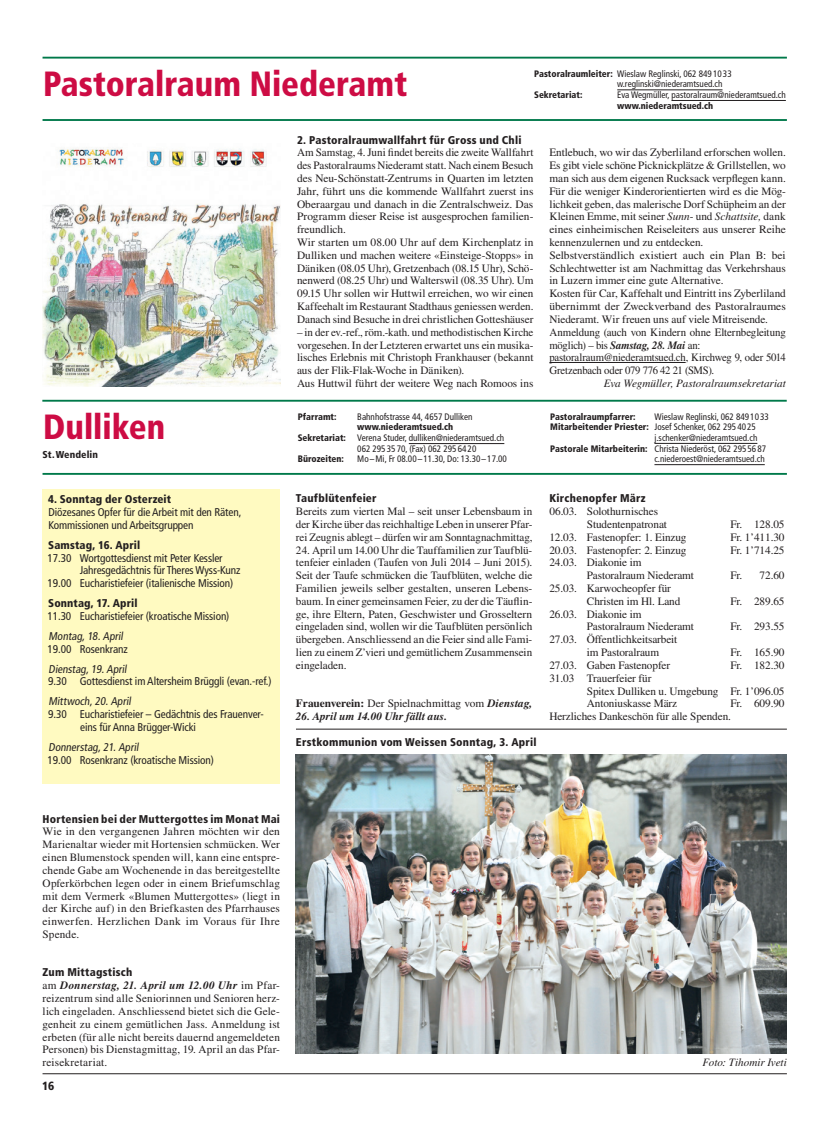
<style>
.page{position:relative;width:833px;height:1134px;background:#fff}
.page>*{position:absolute;margin:0;border:0;box-sizing:border-box;transform-origin:0 0}
.t1{font:900 condensed 35px "Frutiger";color:#cd0c44;scale:.95 1}
.t2{font:900 condensed 11.88px "Frutiger";color:#231f20}
.t3{font:11.25px/12.8px "Times";letter-spacing:-.01em;color:#231f20}
.t4{font:condensed 11.25px/19.9px "Frutiger";letter-spacing:-.01em;color:#231f20}
.t5{font:900 condensed 11.25px "Frutiger";letter-spacing:.02em;color:#231f20}
.t6{font:italic 11.25px "Times";letter-spacing:-.005em;color:#231f20}
.t7{font:italic 700 11.25px "Times";letter-spacing:.005em;color:#231f20}
.t8{font:900 condensed 10px "Frutiger";letter-spacing:.01em;color:#231f20}
.t9{font:condensed 9.38px/10.6px "Frutiger";color:#231f20}
.t10{font:900 condensed 9.38px "Frutiger";color:#231f20}
.s1{font-weight:900}
.s2{font-weight:700}
.s3{font-weight:700;font-style:italic}
.s4{font-style:italic}
</style>
<div class="page">
<hr style="left:43px;top:57px;width:744px;height:2px;background:#00794a">
<hr style="left:43px;top:119px;width:744px;height:2px;background:#00794a">
<hr style="left:42px;top:400px;width:744px;height:2px;background:#00794a">
<hr style="left:43px;top:473px;width:744px;height:2px;background:#00794a">
<hr style="left:617px;top:90px;width:105px;height:1px;background:#231f20">
<hr style="left:671px;top:100px;width:115px;height:1px;background:#231f20">
<hr style="left:409px;top:443px;width:95px;height:1px;background:#231f20">
<hr style="left:654px;top:443px;width:103px;height:1px;background:#231f20">
<hr style="left:654px;top:464px;width:110px;height:1px;background:#231f20">
<hr style="left:43px;top:1073px;width:744px;height:1px;background:#231f20">
<div style="left:43px;top:489px;width:237px;height:295px;background:#fffac1"></div>
<hr style="left:549px;top:362px;width:136px;height:1px;background:#231f20">
<img style="left:43px;top:148px;width:237px;height:239px">
<img style="left:296px;top:754px;width:491px;height:299px">
<hr style="left:296px;top:729px;width:491px;height:1px;background:#231f20">
<h1 class="t1" style="left:43px;top:63px;width:385px">Pastoralraum Niederamt</h1>
<p class="t9" style="left:617px;top:68px;width:116px;text-indent:-83px"><span class="s1">Pastoralraumleiter:</span> Wieslaw Reglinski, 062 849 10 33 w.reglinski@niederamtsued.ch</p>
<p class="t10" style="left:534px;top:89px;width:50px">Sekretariat:</p>
<p class="t9" style="left:617px;top:89px;width:170px">Eva Wegmüller, pastoralraum@niederamtsued.ch</p>
<p class="t10" style="left:617px;top:100px;width:98px">www.niederamtsued.ch</p>
<h1 class="t1" style="left:43px;top:406px;width:130px">Dulliken</h1>
<p class="t8" style="left:43px;top:449px;width:57px">St.Wendelin</p>
<p class="t5" style="left:48px;top:493px;width:125px">4. Sonntag der Osterzeit</p>
<p class="t4" style="left:49px;top:506px;width:194px;line-height:12.9px">Diözesanes Opfer für die Arbeit mit den Räten,<br>Kommissionen und Arbeitsgruppen</p>
<p class="t5" style="left:48px;top:538px;width:93px">Samstag, 16. April</p>
<p class="t4" style="left:48px;top:548px;width:177px">17.30 Wortgottesdienst mit Peter Kessler</p>
<p class="t4" style="left:80px;top:561px;width:162px">Jahresgedächtnis für Theres Wyss-Kunz</p>
<p class="t4" style="left:48px;top:573px;width:187px">19.00 Eucharistiefeier (italienische Mission)</p>
<p class="t5" style="left:48px;top:596px;width:91px">Sonntag, 17. April</p>
<p class="t4" style="left:48px;top:606px;width:183px">11.30 Eucharistiefeier (kroatische Mission)<br>Montag,18.April</p>
<p class="t4" style="left:48px;top:639px;width:83px">19.00 Rosenkranz<br>Dienstag,19.April</p>
<p class="t4" style="left:48px;top:672px;width:225px">9.30 Gottesdienst im Altersheim Brüggli (evan.-ref.)<br>Mittwoch,20.April</p>
<p class="t4" style="left:80px;top:708px;width:185px;line-height:12.9px;text-indent:-32px">9.30 Eucharistiefeier – Gedächtnis des Frauenver&shy;eins für Anna Brügger-Wicki</p>
<p class="t4" style="left:48px;top:741px;width:168px;line-height:12.8px">Donnerstag,21.April<br>19.00 Rosenkranz (kroatische Mission)</p>
<p class="t5" style="left:297px;top:133px;width:226px">2. Pastoralraumwallfahrt für Gross und Chli</p>
<p class="t3" style="left:297px;top:146px;width:238px">Am Samstag, 4. Juni findet bereits die zweite Wallfahrt des Pastoralraums Niederamt statt. Nach einem Besuch des Neu-Schönstatt-Zentrums in Quarten im letzten Jahr, führt uns die kommende Wallfahrt zuerst ins Oberaargau und danach in die Zentralschweiz. Das Programm dieser Reise ist ausgesprochen familien&shy;freundlich.<br>Wir starten um 08.00 Uhr auf dem Kirchenplatz in Dulliken und machen weitere «Einsteige-Stopps» in Däniken (08.05 Uhr), Gretzenbach (08.15 Uhr), Schö&shy;nenwerd (08.25 Uhr) und Walterswil (08.35 Uhr). Um 09.15 Uhr sollen wir Huttwil erreichen, wo wir einen Kaffeehalt im Restaurant Stadthaus geniessen werden.<br>Danach sind Besuche in drei christlichen Gotteshäuser</p>
<p class="t3" style="left:297px;top:325px;width:238px">– in der ev.-ref., röm.-kath. und methodistischen Kirche vorgesehen. In der Letzteren erwartet uns ein musika&shy;lisches Erlebnis mit Christoph Frankhauser (bekannt aus der Flik-Flak-Woche in Däniken).<br>Aus Huttwil führt der weitere Weg nach Romoos ins</p>
<p class="t10" style="left:298px;top:411px;width:40px">Pfarramt:</p>
<p class="t9" style="left:357px;top:411px;width:117px">Bahnhofstrasse 44, 4657 Dulliken</p>
<p class="t10" style="left:357px;top:422px;width:98px">www.niederamtsued.ch</p>
<p class="t9" style="left:298px;top:433px;width:208px"><span class="s1">Sekretariat:</span> Verena Studer, dulliken@niederamtsued.ch</p>
<p class="t9" style="left:357px;top:443px;width:121px">062 295 35 70, (Fax) 062 295 64 20</p>
<p class="t10" style="left:298px;top:453px;width:47px">Bürozeiten:</p>
<p class="t9" style="left:357px;top:454px;width:151px">Mo–Mi, Fr 08.00–11.30, Do: 13.30–17.00</p>
<p class="t5" style="left:296px;top:492px;width:82px">Taufblütenfeier</p>
<p class="t3" style="left:296px;top:505px;width:238px;text-align:justify">Bereits zum vierten Mal – seit unser Lebensbaum in der Kirche über das reichhaltige Leben in unserer Pfar&shy;rei Zeugnis ablegt – dürfen wir am Sonntagnachmittag,</p>
<p class="t3" style="left:296px;top:543px;width:238px;text-align:justify">24. April um 14.00 Uhr die Tauffamilien zur Taufblü&shy;tenfeier einladen (Taufen von Juli 2014 – Juni 2015).<br>Seit der Taufe schmücken die Taufblüten, welche die Familien jeweils selber gestalten, unseren Lebens&shy;baum. In einer gemeinsamen Feier, zu der die Täuflin&shy;ge, ihre Eltern, Paten, Geschwister und Grosseltern eingeladen sind, wollen wir die Taufblüten persönlich übergeben. Anschliessend an die Feier sind alle Fami&shy;lien zu einem Z’vieri und gemütlichem Zusammensein eingeladen.</p>
<p class="t3" style="left:296px;top:697px;width:238px"><span class="s2">Frauenverein:</span> Der Spielnachmittag vom <span class="s3">Dienstag,</span></p>
<p class="t7" style="left:296px;top:710px;width:153px">26. April um 14.00 Uhr fällt aus.</p>
<p class="t5" style="left:296px;top:735px;width:242px">Erstkommunion vom Weissen Sonntag, 3. April</p>
<p class="t3" style="left:549px;top:146px;width:238px">Entlebuch, wo wir das Zyberliland erforschen wollen.<br>Es gibt viele schöne Picknickplätze &amp; Grillstellen, wo man sich aus dem eigenen Rucksack verpflegen kann.<br>Für die weniger Kinderorientierten wird es die Mög&shy;lichkeit geben, das malerische Dorf Schüpheim an der Kleinen Emme, mit seiner <span class="s4">Sunn</span>- und <span class="s4">Schattsite,</span> dank eines einheimischen Reiseleiters aus unserer Reihe kennenzulernen und zu entdecken.<br>Selbstverständlich existiert auch ein Plan B: bei Schlechtwetter ist am Nachmittag das Verkehrshaus in Luzern immer eine gute Alternative.<br>Kosten für Car, Kaffehalt und Eintritt ins Zyberliland übernimmt der Zweckverband des Pastoralraumes Niederamt. Wir freuen uns auf viele Mitreisende.<br>Anmeldung (auch von Kindern ohne Elternbegleitung möglich) – bis <span class="s3">Samstag, 28. Mai</span> an: pastoralraum@niederamtsued.ch, Kirchweg 9, oder 5014<br>Gretzenbach oder 079 776 42 21 (SMS).</p>
<p class="t6" style="left:603px;top:377px;width:184px">Eva Wegmüller, Pastoralraumsekretariat</p>
<p class="t10" style="left:550px;top:411px;width:87px">Pastoralraumpfarrer:</p>
<p class="t9" style="left:654px;top:411px;width:116px">Wieslaw Reglinski, 062 849 10 33</p>
<p class="t9" style="left:550px;top:422px;width:207px"><span class="s1">Mitarbeitender Priester:</span> Josef Schenker, 062 295 40 25</p>
<p class="t9" style="left:654px;top:432px;width:104px">j.schenker@niederamtsued.ch</p>
<p class="t9" style="left:550px;top:443px;width:217px"><span class="s1">Pastorale Mitarbeiterin:</span> Christa Niederöst, 062 295 56 87</p>
<p class="t9" style="left:654px;top:454px;width:112px">c.niederoest@niederamtsued.ch</p>
<p class="t5" style="left:549px;top:492px;width:98px">Kirchenopfer März</p>
<p class="t3" style="left:587px;top:505px;width:82px;text-indent:-37px">06.03. Solothurnisches<br>Studentenpatronat</p>
<p class="t3" style="left:730px;top:518px;width:56px">Fr. 128.05</p>
<p class="t3" style="left:549px;top:530px;width:139px">12.03. Fastenopfer: 1. Einzug</p>
<p class="t3" style="left:730px;top:530px;width:56px">Fr. 1’411.30</p>
<p class="t3" style="left:549px;top:543px;width:139px">20.03. Fastenopfer: 2. Einzug</p>
<p class="t3" style="left:730px;top:543px;width:56px">Fr. 1’714.25</p>
<p class="t3" style="left:587px;top:556px;width:109px;text-indent:-37px">24.03. Diakonie im<br>Pastoralraum Niederamt</p>
<p class="t3" style="left:730px;top:569px;width:13px">Fr.</p>
<p class="t3" style="left:759px;top:569px;width:26px">72.60</p>
<p class="t3" style="left:587px;top:582px;width:95px;text-indent:-37px">25.03. Karwocheopfer für<br>Christen im Hl. Land</p>
<p class="t3" style="left:587px;top:607px;width:109px;text-indent:-37px">26.03. Diakonie im<br>Pastoralraum Niederamt</p>
<p class="t3" style="left:587px;top:633px;width:92px;text-indent:-37px">27.03. Öffentlichkeitsarbeit im Pastoralraum</p>
<p class="t3" style="left:730px;top:595px;width:56px">Fr. 289.65</p>
<p class="t3" style="left:730px;top:620px;width:56px">Fr. 293.55</p>
<p class="t3" style="left:730px;top:646px;width:56px">Fr. 165.90</p>
<p class="t3" style="left:549px;top:659px;width:122px">27.03. Gaben Fastenopfer</p>
<p class="t3" style="left:730px;top:659px;width:56px">Fr. 182.30</p>
<p class="t3" style="left:587px;top:671px;width:199px;text-indent:-37px">31.03 Trauerfeier für<br>Spitex Dulliken u. Umgebung Fr. 1’096.05<br>Antoniuskasse März</p>
<p class="t3" style="left:549px;top:697px;width:237px;text-indent:181px">Fr. 609.90<br>Herzliches Dankeschön für alle Spenden.</p>
<p class="t5" style="left:43px;top:812px;width:239px">Hortensien bei der Muttergottes im Monat Mai</p>
<p class="t3" style="left:43px;top:825px;width:239px;text-align:justify">Wie in den vergangenen Jahren möchten wir den Marienaltar wieder mit Hortensien schmücken. Wer einen Blumenstock spenden will, kann eine entspre&shy;chende Gabe am Wochenende in das bereitgestellte Opferkörbchen legen oder in einem Briefumschlag mit dem Vermerk «Blumen Muttergottes» (liegt in der Kirche auf) in den Briefkasten des Pfarrhauses einwerfen. Herzlichen Dank im Voraus für Ihre Spende.</p>
<p class="t5" style="left:43px;top:966px;width:91px">Zum Mittagstisch</p>
<p class="t3" style="left:43px;top:979px;width:239px;text-align:justify">am <span class="s3">Donnerstag, 21. April um 12.00 Uhr</span> im Pfar&shy;reizentrum sind alle Seniorinnen und Senioren herz&shy;lich eingeladen. Anschliessend bietet sich die Gele&shy;genheit zu einem gemütlichen Jass. Anmeldung ist erbeten (für alle nicht bereits dauernd angemeldeten Personen) bis Dienstagmittag, 19. April an das Pfar&shy;reisekretariat.</p>
<p class="t2" style="left:42px;top:1078px;width:14px">16</p>
<p class="t6" style="left:702px;top:1056px;width:86px">Foto: Tihomir Iveti</p>
</div>
